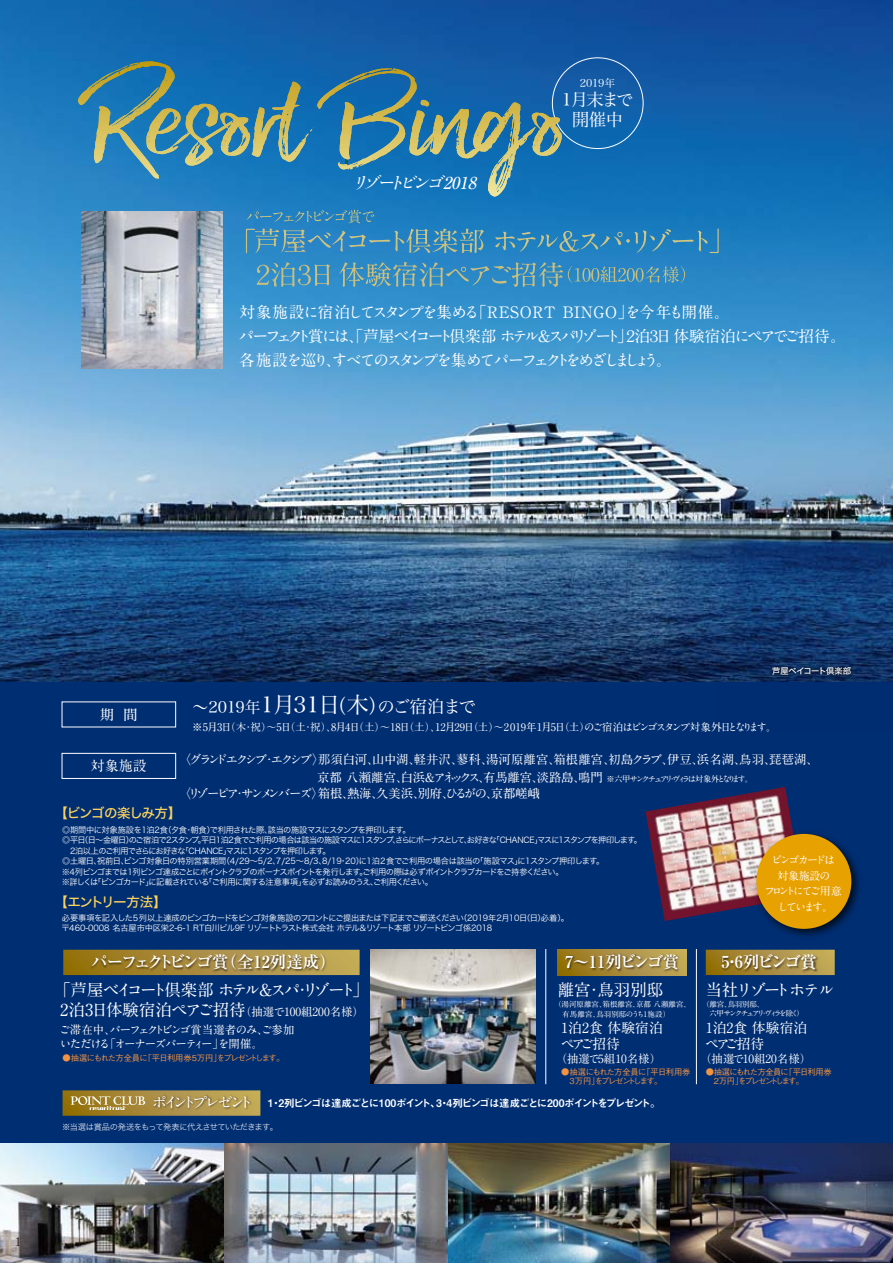
<style>
.page{position:relative;width:893px;height:1263px;background:#fff}
.page>*{position:absolute;margin:0;border:0;box-sizing:border-box;transform-origin:0 0}
.t1{font:17.1px/20.7px "Hira Min Std W3";letter-spacing:-.08em;color:#fff;text-align:center}
.t2{font:700 16.5px "A1 Mincho Std";letter-spacing:-.19em;color:#fff}
.t3{font:700 16.5px "Ryumin Pro";letter-spacing:-.09em;color:#fff}
.t4{font:700 16.5px "A1 Mincho Std";letter-spacing:-.13em;color:#fff}
.t5{font:italic 16.5px "Ryumin Std Medium KO";color:#fff}
.t6{font:700 16.5px "Ryumin Pro";letter-spacing:-.075em;color:#fff}
.t7{font:700 16.5px "Ryumin Pro";letter-spacing:-.125em;color:#fff}
.t8{font:15.9px "Hira Min Std W3";color:#fff}
.t9{font:700 15.75px/24px "A1 Mincho Std";letter-spacing:-.155em;color:#fff}
.t10{font:700 13.95px "A1 Mincho Std";color:#fff}
.t11{font:13.95px "Hira Min Std W4";color:#fff}
.t12{font:700 13.8px/16.6px "A1 Mincho Std";color:#fff}
.t13{font:13.5px "Hira Kaku Std W5";letter-spacing:-.09em;color:#fdd35c}
.t14{font:13.5px "Hira Kaku Std W5";letter-spacing:-.11em;color:#fdd35c}
.t15{font:13.5px "Adobe Garamond Pro";color:#221815}
.t16{font:700 12.3px/18px "A1 Mincho Std";letter-spacing:-.015em;color:#fff}
.t17{font:700 12.3px "A1 Mincho Std";letter-spacing:-.125em;color:#fff}
.t18{font:700 11.4px "A1 Mincho Std";color:#fff}
.t19{font:700 11.4px/13.6px "A1 Mincho Std";letter-spacing:-.1em;color:#fff}
.t20{font:700 10.95px/15.9px "A1 Mincho Std";letter-spacing:-.195em;color:#fff;text-align:center}
.t21{font:10.65px "Hira Min Std W3";color:#fff}
.t22{font:700 10.5px "A1 Mincho Std";letter-spacing:-.08em;color:#fff}
.t23{font:10.5px "Midashi Go Pro MB31";letter-spacing:-.115em;color:#fff}
.t24{font:8.25px/10.5px "Hira Kaku Std W3";letter-spacing:-.075em;color:#fff}
.t25{font:500 8.25px/9.9px "Gothic BBB Pro";letter-spacing:-.085em;color:#f29342}
.t26{font:500 8.25px/9.9px "Gothic BBB Pro";letter-spacing:-.105em;color:#f29342}
.t27{font:8.25px "Hira Kaku Std W2";letter-spacing:-.06em;color:#fff}
.t28{font:8.25px "Hira Kaku Std W3";letter-spacing:-.045em;color:#fff}
.t29{font:700 7.5px/10.5px "A1 Mincho Std";color:#fff}
.t30{font:700 7.5px/9px "A1 Mincho Std";letter-spacing:-.225em;color:#fff}
.s1{font-size:22.2px}
.s2{font-size:19.05px}
.s3{font-size:17.4px}
.s4{font-size:8.25px}
.s5{font-size:16.5px}
.s6{font-family:"A1 Mincho Std";font-weight:700;font-size:15.45px}
</style>
<div class="page">
<img style="left:892px;top:0;width:1px;height:669px">
<img style="left:0;top:0;width:892px;height:682px">
<div style="left:0;top:682px;width:893px;height:508px;background:#002e72"></div>
<div style="left:62px;top:753px;width:114px;height:26px;border:1px solid #fff"></div>
<img style="left:371px;top:950px;width:164px;height:133px">
<img style="left:0;top:1144px;width:893px;height:119px">
<svg style="left:706px;top:950px;width:129px;height:25px"></svg>
<svg style="left:557px;top:950px;width:129px;height:25px"></svg>
<svg style="left:63px;top:950px;width:297px;height:25px;background:#aa8d35"></svg>
<img style="left:720px;top:952px;width:101px;height:24px">
<img style="left:563px;top:952px;width:120px;height:24px">
<img style="left:90px;top:952px;width:242px;height:24px">
<svg style="left:63px;top:1090px;width:197px;height:26px;background:#a78e46"></svg>
<hr style="left:696px;top:949px;width:1px;height:135px;background:#fff">
<hr style="left:545px;top:949px;width:1px;height:135px;background:#fff">
<svg style="left:246px;top:229px;width:238px;height:24px;background:#468fb7"></svg>
<svg style="left:495px;top:228px;width:224px;height:25px;background:#3487b8"></svg>
<svg style="left:257px;top:262px;width:73px;height:25px;background:#5298b8"></svg>
<svg style="left:339px;top:262px;width:346px;height:25px;background:#4992b8"></svg>
<svg style="left:246px;top:210px;width:128px;height:13px;background:#3888b8"></svg>
<img style="left:82px;top:211px;width:141px;height:158px">
<img style="left:717px;top:612px;width:176px;height:70px">
<img style="left:645px;top:787px;width:147px;height:134px">
<img style="left:750px;top:827px;width:109px;height:110px">
<div style="left:756px;top:834px;width:95px;height:95px;background:#e7a100;border-radius:50%"></div>
<svg style="left:345px;top:148px;width:3px;height:19px"></svg>
<svg style="left:78px;top:61px;width:89px;height:68px;background:#448297"></svg>
<h2 class="t5" style="left:351px;top:171px;width:130px">リゾートビンゴ2018</h2>
<p class="t21" style="left:580px;top:75px;width:37px">2019年</p>
<h1 class="t1" style="left:562px;top:88px;width:73px">1月末まで開催中</h1>
<h3 class="t9" style="left:239px;top:298px;width:609px">対象施設に宿泊してスタンプを集める「RESORT BINGO」を今年も開催。<br>パーフェクト賞には、「芦屋ベイコート倶楽部 ホテル＆スパリゾート」２泊３日体験宿泊にペアでご招待。各施設を巡り、すべてのスタンプを集めてパーフェクトをめざしましょう。</h3>
<h3 class="t11" style="left:100px;top:705px;width:39px">期 間</h3>
<h3 class="t10" style="left:91px;top:754px;width:58px">対象施設</h3>
<h3 class="t13" style="left:54px;top:803px;width:129px">【ビンゴの楽しみ方】</h3>
<p class="t28" style="left:772px;top:665px;width:80px">芦屋ベイコート倶楽部</p>
<h3 class="t8" style="left:192px;top:696px;width:285px">～2019年<span class="s1">1月31日</span><span class="s2">（</span><span class="s1">木</span><span class="s2">）</span><span class="s3">のご宿泊まで</span></h3>
<p class="t22" style="left:192px;top:718px;width:586px">※5月3日（木・祝）～5日（土・祝）、8月4日（土）～18日（土）、12月29日（土）～2019年1月5日（土）のご宿泊はビンゴスタンプ対象外日となります。</p>
<h3 class="t16" style="left:185px;top:748px;width:635px;text-indent:-7px">〈グランドエクシブ・エクシブ〉那須白河、山中湖、軽井沢、蓼科、湯河原離宮、箱根離宮、初島クラブ、伊豆、浜名湖、鳥羽、琵琶湖、　　　　　　　　　　京都 八瀬離宮、白浜＆アネックス、有馬離宮、淡路島、鳴門 <span class="s4">※六甲サンクチュアリ・ヴィラは対象外となります。</span></h3>
<h3 class="t17" style="left:179px;top:784px;width:363px">〈リゾーピア・サンメンバーズ〉箱根、熱海、久美浜、別府、ひるがの、京都嵯峨</h3>
<p class="t24" style="left:62px;top:824px;width:582px">◎期間中に対象施設を1泊2食（夕食・朝食）で利用された際、該当の施設マスにスタンプを押印します。<br>◎平日（日～金曜日）のご宿泊で2スタンプ。平日1泊2食でご利用の場合は該当の施設マスに1スタンプ、さらにボーナスとして、お好きな「CHANCE」マスに1スタンプを押印します。　2泊以上のご利用でさらにお好きな「CHANCE」マスに1スタンプを押印します。<br>◎土曜日、祝前日、ビンゴ対象日の特別営業期間（4/29～5/2、7/25～8/3、8/19・20）に1泊２食でご利用の場合は該当の「施設マス」に1スタンプ押印します。<br>※4列ビンゴまでは1列ビンゴ達成ごとにポイントクラブのボーナスポイントを発行します。ご利用の際は必ずポイントクラブカードをご持参ください。<br>※詳しくは「ビンゴカード」に記載されている「ご利用に関する注意事項」を必ずお読みのうえ、ご利用ください。</p>
<h3 class="t14" style="left:54px;top:891px;width:114px">【エントリー方法】</h3>
<p class="t24" style="left:62px;top:912px;width:509px">必要事項を記入した５列以上達成のビンゴカードをビンゴ対象施設のフロントにご提出または下記までご郵送ください（2019年2月10日（日）必着）。〒460-0008 名古屋市中区栄2-6-1 RT白川ビル9F リゾートトラスト株式会社 ホテル＆リゾート本部 リゾートビンゴ係2018</p>
<h3 class="t20" style="left:764px;top:850px;width:79px">ビンゴカードは対象施設の<br>フロントにてご用意しています。</h3>
<h2 class="t3" style="left:91px;top:949px;width:246px">パーフェクトビンゴ賞（全12列達成）</h2>
<h2 class="t2" style="left:54px;top:976px;width:316px">「芦屋ベイコート倶楽部 ホテル&amp;スパ・リゾート」</h2>
<h3 class="t18" style="left:60px;top:1002px;width:305px"><span class="s5">2泊3日体験宿泊ペアご招待</span>（抽選で100組200名様）</h3>
<h3 class="t19" style="left:59px;top:1022px;width:237px">ご滞在中、パーフェクトビンゴ賞当選者のみ、ご参加いただける「オーナーズパーティー」を開催。</h3>
<p class="t25" style="left:63px;top:1052px;width:224px">●抽選にもれた方全員に「平日利用券5万円」をプレゼントします。</p>
<h2 class="t6" style="left:565px;top:949px;width:116px">7～11列ビンゴ賞</h2>
<h2 class="t7" style="left:721px;top:949px;width:97px">5・6列ビンゴ賞</h2>
<h2 class="t4" style="left:558px;top:976px;width:107px">離宮・鳥羽別邸</h2>
<p class="t29" style="left:562px;top:998px;width:130px;text-indent:-8px">（湯河原離宮、箱根離宮、京都 八瀬離宮、有馬離宮、鳥羽別邸のうち1施設）</p>
<h3 class="t12" style="left:561px;top:1017px;width:104px">1泊2食 体験宿泊ペアご招待</h3>
<h3 class="t18" style="left:556px;top:1049px;width:107px">（抽選で5組10名様）</h3>
<p class="t25" style="left:561px;top:1065px;width:131px">●抽選にもれた方全員に「平日利用券　3万円」をプレゼントします。</p>
<h2 class="t4" style="left:705px;top:976px;width:131px">当社リゾートホテル</h2>
<p class="t30" style="left:709px;top:998px;width:96px;text-indent:-7px">（離宮、鳥羽別邸、<br>六甲サンクチュアリ・ヴィラを除く）</p>
<h3 class="t12" style="left:705px;top:1017px;width:104px">1泊2食 体験宿泊ペアご招待</h3>
<h3 class="t18" style="left:700px;top:1049px;width:113px">（抽選で10組20名様）</h3>
<p class="t26" style="left:706px;top:1065px;width:127px">●抽選にもれた方全員に「平日利用券　2万円」をプレゼントします。</p>
<p class="t23" style="left:152px;top:1094px;width:510px"><span class="s6">ポイントプレゼント</span> 1・2列ビンゴは達成ごとに100ポイント、3・4列ビンゴは達成ごとに200ポイントをプレゼント。</p>
<p class="t27" style="left:62px;top:1121px;width:217px">※当選は賞品の発送をもって発表に代えさせていただきます。</p>
<h3 class="t15" style="left:15px;top:1233px;width:8px">1</h3>
</div>
